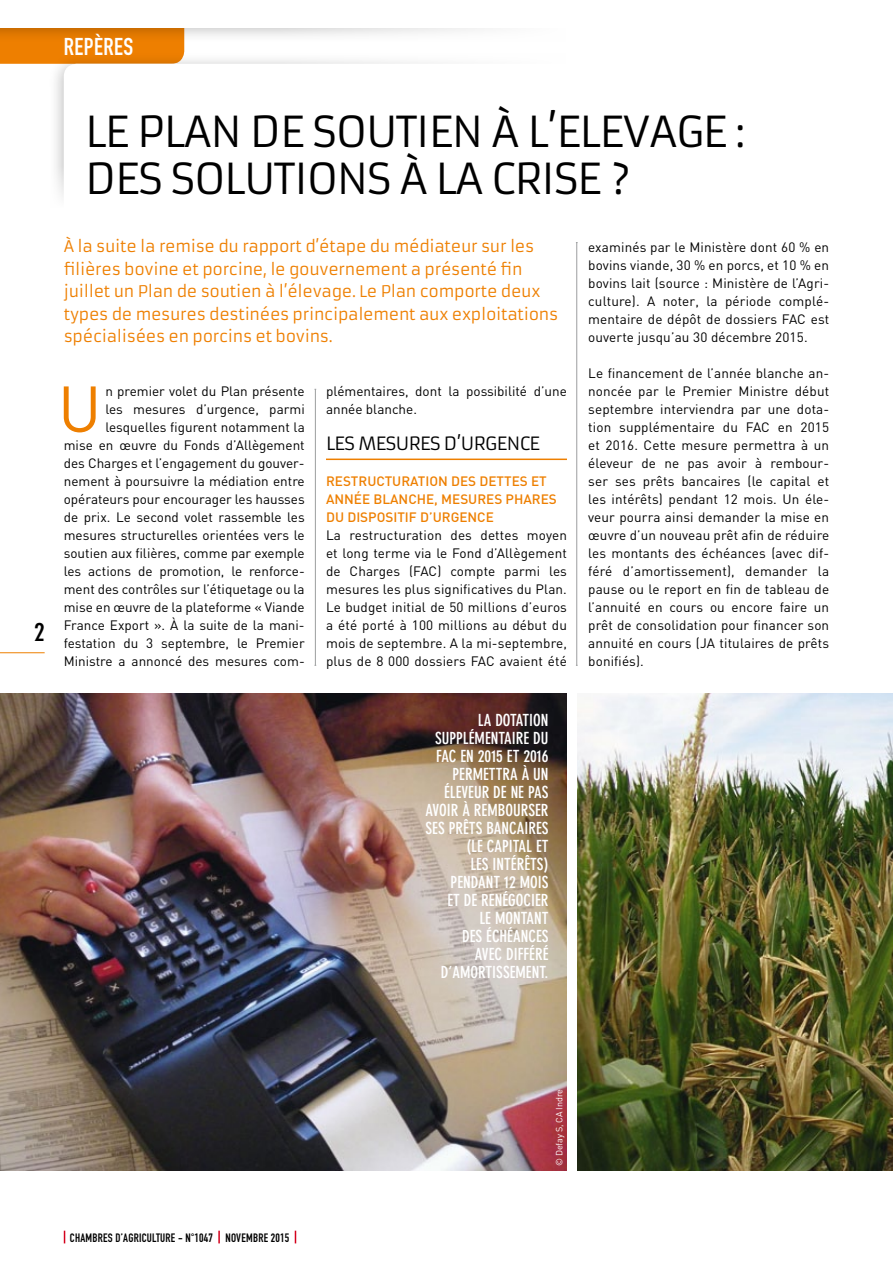
<style>
.page{position:relative;width:893px;height:1263px;background:#fff}
.page>*{position:absolute;margin:0;border:0;box-sizing:border-box;transform-origin:0 0}
.t1{font:64.05px "DIN";color:#ee7f00}
.t2{font:42px "Armata";letter-spacing:-.03em;color:#000}
.t3{font:700 condensed 25.5px "DIN Neuzeit Grotesk";color:#000}
.t4{font:24px "DIN Engschrift";color:#fff}
.t5{font:18px "Armata";letter-spacing:-.03em;color:#000}
.t6{font:700 condensed 16.5px/18px "DIN Neuzeit Grotesk";color:#fff;text-align:right}
.t7{font:15.75px/22.5px "Armata";letter-spacing:-.02em;color:#ee7f00}
.t8{font:13.5px/18px "DIN";color:#000;text-align:justify}
.t9{font:500 13.5px/18px "DIN";color:#ee7f00}
.t10{font:12px "DIN Engschrift";letter-spacing:.02em;color:#000}
.t11{font:9px "DIN";color:#fff}
</style>
<div class="page">
<hr style="left:0;top:652px;width:45px;height:1px;background:#ee7f00">
<div style="left:0;top:44px;width:184px;height:20px;background:#ee7f00"></div>
<div style="left:47px;top:52px;width:578px;height:247px;background:#000;opacity:.25"></div>
<div style="left:64px;top:64px;width:548px;height:219px;background:#fff;border-radius:13px"></div>
<div style="left:0;top:151px;width:693px;height:238px;background:#fff"></div>
<div style="left:0;top:0;width:599px;height:44px;background:#000;opacity:.25"></div>
<div style="left:0;top:0;width:587px;height:27px;background:#fff"></div>
<div style="left:269px;top:0;width:624px;height:305px;background:#fff"></div>
<hr style="left:326px;top:459px;width:241px;height:1px;background:#ee7f00">
<hr style="left:315px;top:389px;width:1px;height:276px;background:#9c9e9f">
<hr style="left:576px;top:243px;width:1px;height:422px;background:#9c9e9f">
<img style="left:578px;top:693px;width:315px;height:477px">
<img style="left:0;top:693px;width:567px;height:477px">
<svg style="left:64px;top:1231px;width:1px;height:12px"></svg>
<svg style="left:218px;top:1231px;width:2px;height:12px"></svg>
<svg style="left:295px;top:1231px;width:1px;height:12px"></svg>
<h3 class="t4" style="left:64px;top:32px;width:71px">REPÈRES</h3>
<h3 class="t3" style="left:34px;top:617px;width:12px">2</h3>
<h2 class="t2" style="left:85px;top:106px;width:253px">LE PLAN DE SOUTIEN</h2>
<h2 class="t2" style="left:491px;top:106px;width:256px">À L’ELEVAGE :</h2>
<h2 class="t2" style="left:85px;top:153px;width:25px">DES</h2>
<h2 class="t2" style="left:171px;top:153px;width:98px">SO LUTIONS</h2>
<h2 class="t2" style="left:400px;top:153px;width:137px">À LA CRISE</h2>
<h2 class="t2" style="left:610px;top:153px;width:22px">?</h2>
<p class="t7" style="left:64px;top:235px;width:496px">À la suite la remise du rapport d’étape du médiateur sur les filières bovine et porcine, le gouvernement a présenté fin juillet un Plan de soutien à l’élevage. Le Plan comporte deux types de mesures destinées principalement aux exploitations spécialisées en porcins et bovins.</p>
<p class="t8" style="left:64px;top:382px;width:242px;text-align:right">n premier volet du Plan présente<br>les mesures d’urgence, parmi lesquelles figurent notamment la<br>mise en œuvre du Fonds d’Allègement des Charges et l’engagement du gouver&shy;nement à poursuivre la médiation entre opérateurs pour encourager les hausses de prix. Le second volet rassemble les mesures structurelles orientées vers le soutien aux filières, comme par exemple les actions de promotion, le renforce&shy;ment des contrôles sur l’étiquetage ou la mise en œuvre de la plateforme « Viande France Export ». À la suite de la mani&shy;festation du 3 septembre, le Premier M inistre a annoncé des mesures com-</p>
<p class="t8" style="left:326px;top:382px;width:242px">plémentaires, dont la possibilité d’une année blanche.</p>
<h1 class="t1" style="left:58px;top:369px;width:33px">U</h1>
<h3 class="t5" style="left:326px;top:432px;width:216px">Les mesures d’urgence</h3>
<p class="t9" style="left:326px;top:472px;width:232px">RESTRUCTURATION DES DETTES ET<br>ANNÉE BLANCHE, MESURES PHARES<br>DU DISPOSITIF D’URGENCE</p>
<p class="t8" style="left:326px;top:526px;width:242px">La restructuration des dettes moyen et long terme via le Fond d’Allègement de Charges (FAC</p>
<p class="t8" style="left:326px;top:562px;width:242px;text-indent:111px">) compte parmi les mesures les plus significatives du Plan.<br>Le budget initial de 50 millions d’euros a été porté à 100 millions au début du mois de septembre. A la mi-septembre, plus de 8 000 dossiers FAC</p>
<p class="t8" style="left:499px;top:652px;width:69px">avaient été</p>
<p class="t6" style="left:425px;top:710px;width:125px">LA DOTATION<br>SUPPLÉMENTAIRE DU<br>FAC EN 2015 ET 2016<br>PERMETTRA À UN<br>ÉLEVEUR DE NE PAS<br>AVOIR À REMBOURSER<br>SES PRÊTS BANCAIRES (LE CAPITAL ET<br>LES INTÉRÊTS)<br>PENDANT 12 MOIS<br>ET DE RENÉGOCIER<br>LE MONTANT<br>DES ÉCHÉANCES<br>AVEC DIFFÉRÉ<br>D’AMORTISSEMENT.</p>
<p class="t8" style="left:588px;top:238px;width:242px">examinés par le M inistère dont 60 % en bovins viande, 30 % en porcs, et 10 % en bovins lait (source : M inistère de l’Agri&shy;culture). A noter, la période complé&shy;mentaire de dépôt de dossiers FAC</p>
<p class="t8" style="left:811px;top:310px;width:20px">est</p>
<p class="t8" style="left:588px;top:328px;width:221px">ouverte jusqu’au 30 décembre 2015.</p>
<p class="t8" style="left:588px;top:364px;width:242px">Le financement de l’année blanche an&shy;noncée par le Premier M inistre début septembre interviendra par une dota&shy;tion supplémentaire du FAC</p>
<p class="t8" style="left:588px;top:418px;width:242px;text-indent:190px">en 2015 et 2016. Cette mesure permettra à un éleveur de ne pas avoir à rembour&shy;ser ses prêts bancaires (le capital et les intérêts) pendant 12 mois. U n éle&shy;veur pourra ainsi demander la mise en œuvre d’un nouveau prêt afin de réduire les montants des échéances (avec dif&shy;féré d’amortissement), demander la pause ou le report en fin de tableau de l’annuité en cours ou encore faire un prêt de consolidation pour financer son annuité en cours (JA titulaires de prêts bonifiés).</p>
<p class="t10" style="left:70px;top:1230px;width:221px">CHAMBRES D’AGRICULTURE - N°1047 NOVEMBRE 2015</p>
<p class="t11" style="left:554px;top:1166px;width:79px;rotate:-90deg">© Defay S, CA Indre</p>
</div>
